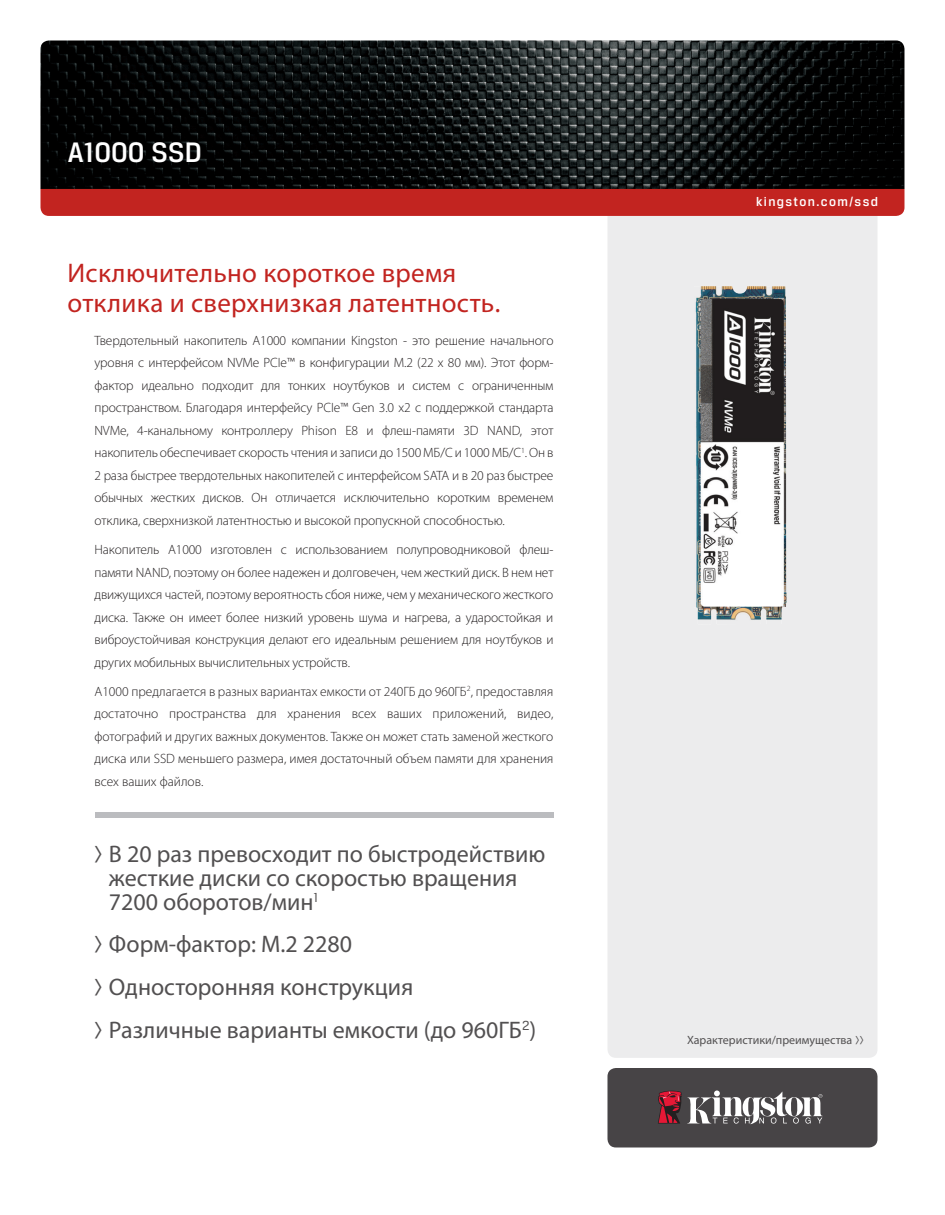
<style>
.page{position:relative;width:945px;height:1215px;background:#fff}
.page>*{position:absolute;margin:0;border:0;box-sizing:border-box;transform-origin:0 0}
.t1{font:500 30px "Breuer Text";color:#fff}
.t2{font:27px/30px "Myriad Pro";letter-spacing:.01em;color:#c22420}
.t3{font:24px/24px "Myriad Pro";color:#525051}
.t4{font:300 13.5px/22.5px "Myriad Pro";letter-spacing:-.01em;color:#231f20;text-align:justify}
.t5{font:500 13.5px "Breuer Text";letter-spacing:.1em;color:#fff}
.t6{font:12px "Myriad Pro";color:#525051}
.s1{font-family:"Breuer Text"}
</style>
<div class="page">
<img style="left:40px;top:40px;width:864px;height:149px">
<div style="left:40px;top:189px;width:864px;height:27px;background:#c22420"></div>
<div style="left:608px;top:216px;width:269px;height:842px;background:#ececed"></div>
<div style="left:607px;top:1068px;width:270px;height:80px;background:#474446;border-radius:9px"></div>
<svg style="left:658px;top:1090px;width:165px;height:34px"></svg>
<div style="left:95px;top:812px;width:459px;height:6px;background:#bbbcbf"></div>
<img style="left:694px;top:286px;width:93px;height:338px">
<h1 class="t1" style="left:68px;top:136px;width:136px">A1000 SSD</h1>
<h2 class="t2" style="left:68px;top:257px;width:434px">Исключительно короткое время отклика и сверхнизкая латентность.</h2>
<p class="t4" style="left:94px;top:329px;width:461px">Твердотельный накопитель A1000 компании Kingston - это решение начального уровня с интерфейсом NVMe PCIe™ в конфигурации M.2 (22 x 80 мм). Этот форм&shy;фактор идеально подходит для тонких ноутбуков и систем с ограниченным пространством. Благодаря интерфейсу PCIe™ Gen 3.0 x2 с поддержкой стандарта NVMe, 4-канальному контроллеру Phison E8 и флеш-памяти 3D NAND, этот накопитель обеспечивает скорость чтения и записи до 1500 МБ/С и 1000 МБ/С<sup>1</sup>. Он в 2 раза быстрее твердотельных накопителей с интерфейсом SATA и в 20 раз быстрее обычных жестких дисков. Он отличается исключительно коротким временем отклика, сверхнизкой латентностью и высокой пропускной способностью.</p>
<p class="t4" style="left:94px;top:538px;width:461px">Накопитель A1000 изготовлен с использованием полупроводниковой флеш&shy;памяти NAND, поэтому он более надежен и долговечен, чем жесткий диск. В нем нет движущихся частей, поэтому вероятность сбоя ниже, чем у механического жесткого диска. Также он имеет более низкий уровень шума и нагрева, а ударостойкая и виброустойчивая конструкция делают его идеальным решением для ноутбуков и других мобильных вычислительных устройств.</p>
<p class="t4" style="left:94px;top:680px;width:461px">A1000 предлагается в разных вариантах емкости от 240ГБ до 960ГБ<sup>2</sup>, предоставляя достаточно пространства для хранения всех ваших приложений, видео, фотографий и других важных документов. Также он может стать заменой жесткого диска или SSD меньшего размера, имея достаточный объем памяти для хранения всех ваших файлов.</p>
<h3 class="t3" style="left:109px;top:841px;width:438px;text-indent:-15px"><span class="s1">&gt;</span> В 20 раз превосходит по быстродействию жесткие диски со скоростью вращения<br>7200 оборотов/мин<sup>1</sup></h3>
<h3 class="t3" style="left:94px;top:923px;width:444px;line-height:42.9px"><span class="s1">&gt;</span> Форм-фактор: M.2 2280<br><span class="s1">&gt;</span> Односторонняя конструкция<br><span class="s1">&gt;</span> Различные варианты емкости (до 960ГБ<sup>2</sup>)</h3>
<p class="t5" style="left:756px;top:194px;width:123px">kingston.com/ssd</p>
<p class="t6" style="left:687px;top:1032px;width:178px">Характеристики/преимущества <span class="s1">&gt;&gt;</span></p>
</div>
